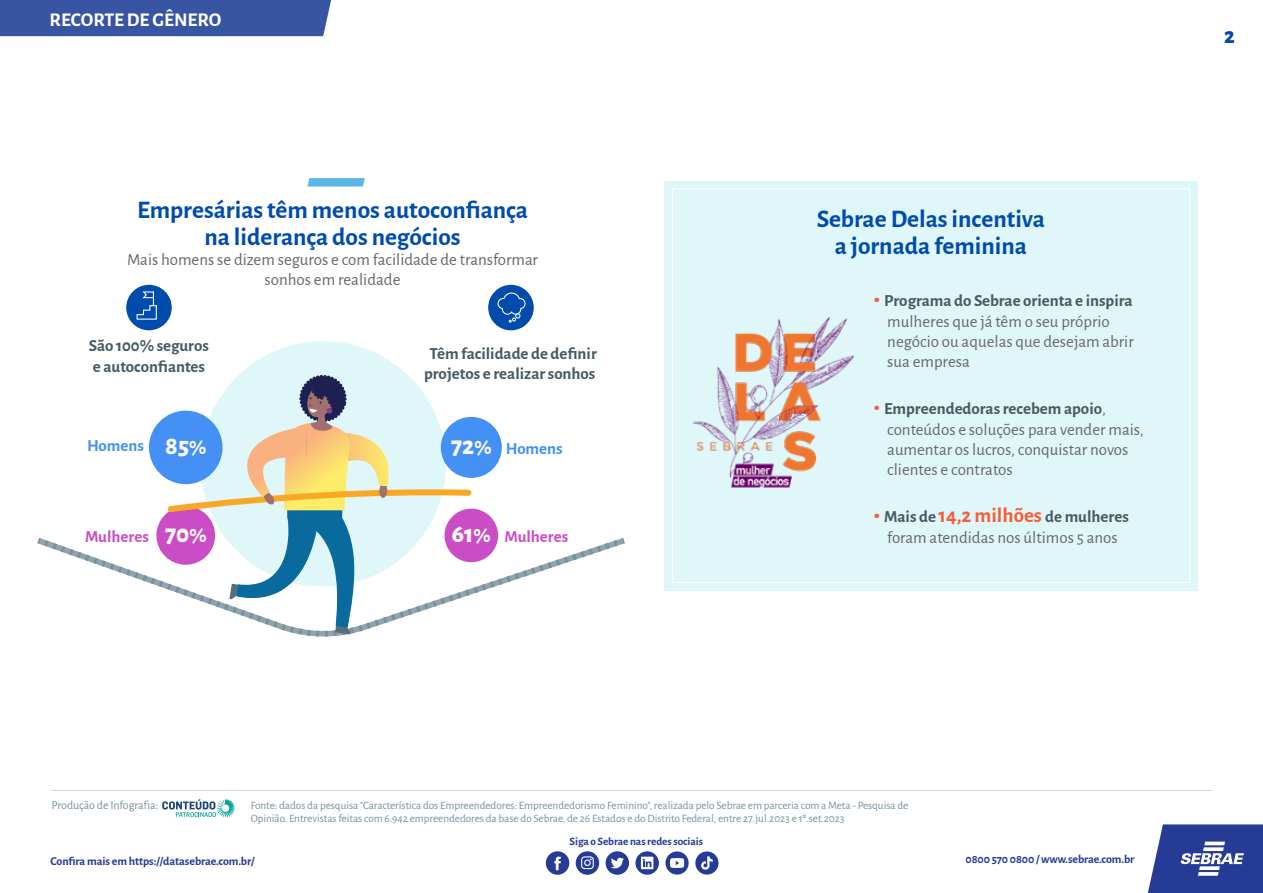
<style>
.page{position:relative;width:1263px;height:893px;background:#fff}
.page>*{position:absolute;margin:0;border:0;box-sizing:border-box;transform-origin:0 0}
.t1{font:700 25.35px/26.8px "Alegreya Sans";color:#004cac;text-align:center}
.t2{font:800 22.5px "Alegreya Sans";color:#004cac}
.t3{font:700 19.5px "Alegreya Sans";color:#fff}
.t4{font:16.95px/20.2px "Alegreya Sans";color:#666}
.t5{font:700 16.95px/20.2px "Alegreya Sans";color:#455a64}
.t6{font:700 16.95px "Alegreya Sans";color:#cb4dc5}
.t7{font:700 16.95px "Alegreya Sans";color:#4590f5}
.t8{font:700 12px "Alegreya Sans";letter-spacing:-.005em;color:#263b96}
.t9{font:12px "Alegreya Sans";letter-spacing:-.005em;color:#78909c}
.t10{font:11.25px/13.5px "Alegreya Sans";letter-spacing:-.005em;color:#78909c}
.t11{font:700 11.25px "Alegreya Sans";letter-spacing:-.005em;color:#263b96}
.s1{font-weight:800;font-size:25.35px;color:#fafafa}
.s2{font-weight:800;font-size:19.8px;color:#fafafa}
.s3{font-weight:700;font-size:25.35px;color:#f55e38}
.s4{font-weight:700;color:#455a64}
.s5{font-weight:700;font-size:21px;color:#f55e38}
</style>
<div class="page">
<div style="left:0;top:0;width:331px;height:36px;background:#3855a4"></div>
<svg style="left:1148px;top:824px;width:115px;height:69px"></svg>
<svg style="left:162px;top:799px;width:72px;height:18px"></svg>
<hr style="left:51px;top:790px;width:1161px;height:1px;background:#cfd8dc">
<div style="left:664px;top:181px;width:534px;height:409px;background:#e0f7fa"></div>
<img style="left:693px;top:316px;width:161px;height:172px">
<div style="left:201px;top:341px;width:245px;height:245px;background:#e0f7fa;border-radius:50%"></div>
<svg style="left:307px;top:178px;width:58px;height:9px"></svg>
<svg style="left:38px;top:535px;width:587px;height:102px"></svg>
<svg style="left:622px;top:538px;width:2px;height:6px"></svg>
<div style="left:444px;top:509px;width:54px;height:53px;background:#cb4dc5;border-radius:50%"></div>
<div style="left:156px;top:506px;width:59px;height:59px;background:#cb4dc5;border-radius:50%"></div>
<div style="left:149px;top:411px;width:73px;height:73px;background:#4590f5;border-radius:50%"></div>
<div style="left:441px;top:417px;width:61px;height:61px;background:#4590f5;border-radius:50%"></div>
<div style="left:126px;top:285px;width:46px;height:45px;background:#004cac;border-radius:50%"></div>
<svg style="left:136px;top:291px;width:21px;height:29px"></svg>
<div style="left:488px;top:285px;width:46px;height:45px;background:#004cac;border-radius:50%"></div>
<svg style="left:497px;top:292px;width:29px;height:31px"></svg>
<svg style="left:164px;top:374px;width:311px;height:260px"></svg>
<svg style="left:665px;top:851px;width:24px;height:24px"></svg>
<svg style="left:576px;top:851px;width:23px;height:24px"></svg>
<svg style="left:606px;top:851px;width:23px;height:24px"></svg>
<svg style="left:546px;top:851px;width:23px;height:24px"></svg>
<svg style="left:695px;top:851px;width:23px;height:24px"></svg>
<svg style="left:635px;top:851px;width:24px;height:24px"></svg>
<p class="t3" style="left:50px;top:5px;width:173px">RECORTE DE GÊNERO</p>
<h1 class="t1" style="left:137px;top:194px;width:392px">Empresárias têm menos autoconfiança na liderança dos negócios</h1>
<p class="t4" style="left:127px;top:248px;width:413px;text-align:center">Mais homens se dizem seguros e com facilidade de transformar sonhos em realidade</p>
<p class="t5" style="left:89px;top:334px;width:122px">São 100% seguros e autoconfiantes</p>
<p class="t5" style="left:424px;top:342px;width:174px;text-align:center">Têm facilidade de definir projetos e realizar sonhos</p>
<p class="t7" style="left:87px;top:433px;width:121px">Homens <span class="s1">85</span><span class="s2">%</span></p>
<p class="t7" style="left:451px;top:436px;width:113px"><span class="s1">72</span><span class="s2">%</span> Homens</p>
<p class="t6" style="left:85px;top:524px;width:123px">Mulheres <span class="s1">70</span><span class="s2">%</span></p>
<p class="t6" style="left:452px;top:524px;width:118px"><span class="s1">61</span><span class="s2">%</span> Mulheres</p>
<h1 class="t1" style="left:817px;top:204px;width:230px">Sebrae Delas incentiva a jornada feminina</h1>
<p class="t4" style="left:887px;top:290px;width:248px;text-indent:-14px"><span class="s3">•</span> <span class="s4">Programa do Sebrae orienta e inspira </span>mulheres que já têm o seu próprio negócio ou aquelas que desejam abrir sua empresa</p>
<p class="t4" style="left:887px;top:398px;width:258px;text-indent:-14px"><span class="s3">•</span> <span class="s4">Empreendedoras recebem apoio</span>, conteúdos e soluções para vender mais, aumentar os lucros, conquistar novos clientes e contratos</p>
<p class="t4" style="left:873px;top:506px;width:257px;text-align:center"><span class="s3">•</span> <span class="s4">Mais de</span> <span class="s5">14,2 milhões</span> <span class="s4">de mulheres </span>foram atendidas nos últimos 5 anos</p>
<h2 class="t2" style="left:1224px;top:19px;width:12px">2</h2>
<p class="t9" style="left:51px;top:797px;width:108px">Produção de Infografia:</p>
<p class="t10" style="left:251px;top:798px;width:659px">Fonte: dados da pesquisa "Característica dos Empreendedores: Empreendedorismo Feminino", realizada pelo Sebrae em parceria com a Meta - Pesquisa de<br>Opinião. Entrevistas feitas com 6.942 empreendedores da base do Sebrae, de 26 Estados e do Distrito Federal, entre 27.jul.2023 e 1º.set.2023</p>
<p class="t8" style="left:51px;top:852px;width:205px">Confira mais em https://datasebrae.com.br/</p>
<p class="t11" style="left:569px;top:833px;width:135px">Siga o Sebrae nas redes sociais</p>
<p class="t8" style="left:965px;top:851px;width:170px">0800 570 0800 / www.sebrae.com.br</p>
</div>
